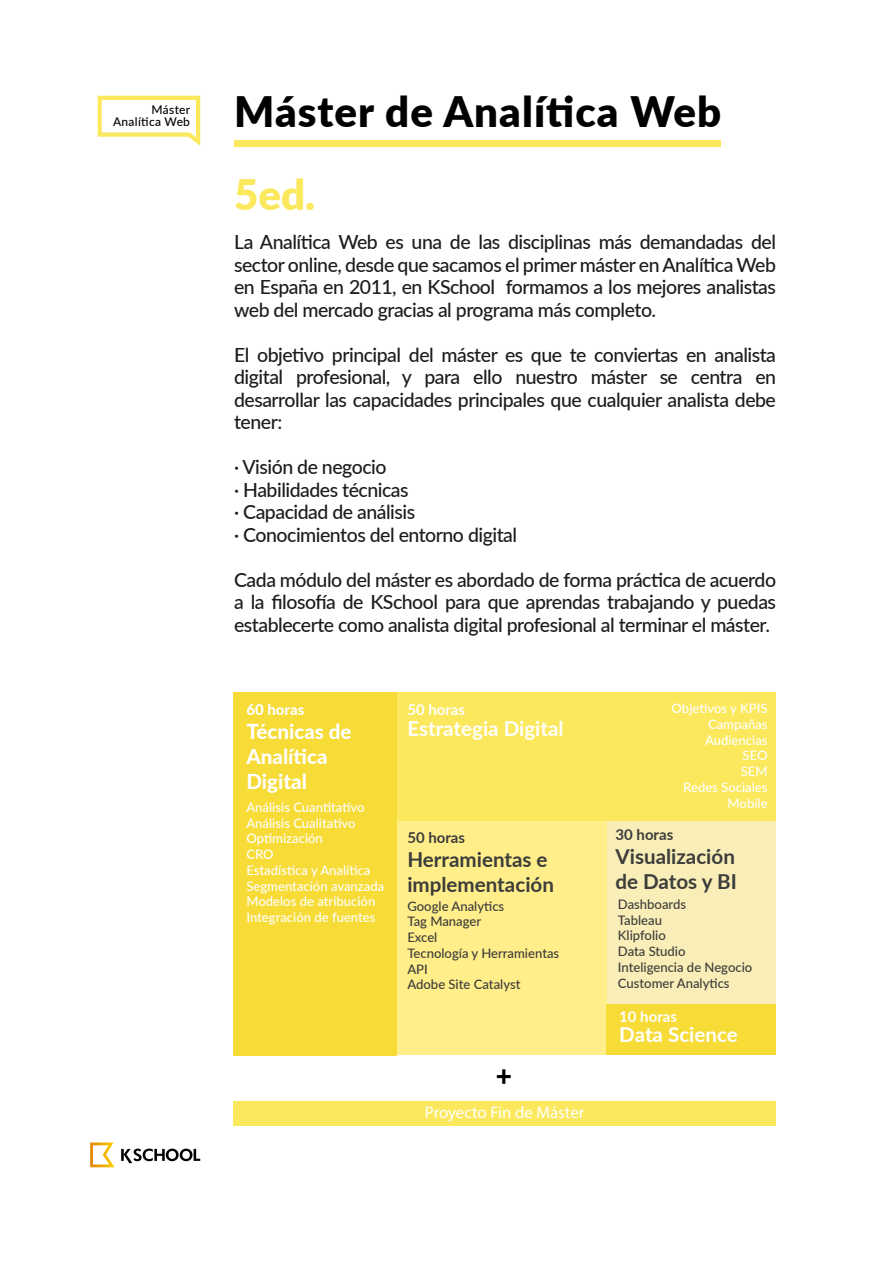
<style>
.page{position:relative;width:893px;height:1263px;background:#fff}
.page>*{position:absolute;margin:0;border:0;box-sizing:border-box;transform-origin:0 0}
.t1{font:900 42px "Lato";letter-spacing:.025em;color:#000}
.t2{font:900 42px "Lato";color:#fbe85d}
.t3{font:800 28.05px "Lato";color:#000}
.t4{font:700 20.55px/24.8px "Lato";color:#3c3c3b}
.t5{font:700 20.55px "Lato";color:#fff}
.t6{font:800 20.55px/24.8px "Lato";color:#fff}
.t7{font:500 19.5px/22.5px "Lato";letter-spacing:-.025em;color:#1d1d1b;text-align:justify}
.t8{font:16.8px "Myriad Pro";color:#fff}
.t9{font:700 15px "Lato";color:#fff}
.t10{font:700 15px "Lato";color:#3c3c3b}
.t11{font:800 15px "Lato";color:#fff}
.t12{font:500 13.05px/15.8px "Lato";color:#fff}
.t13{font:500 13.05px/15.8px "Lato";color:#3c3c3b}
.t14{font:500 12px/12px "Lato";letter-spacing:.025em;color:#000;text-align:right}
</style>
<div class="page">
<div style="left:233px;top:692px;width:164px;height:363px;background:#f7db37"></div>
<div style="left:397px;top:692px;width:379px;height:129px;background:#fbe85d"></div>
<div style="left:607px;top:821px;width:169px;height:184px;background:#f9eeb7"></div>
<div style="left:397px;top:821px;width:210px;height:234px;background:#ffee8a"></div>
<div style="left:607px;top:1005px;width:169px;height:50px;background:#f7db37"></div>
<div style="left:233px;top:1101px;width:543px;height:25px;background:#fbe85d"></div>
<svg style="left:98px;top:96px;width:102px;height:50px"></svg>
<svg style="left:90px;top:1142px;width:25px;height:25px"></svg>
<svg style="left:121px;top:1148px;width:79px;height:15px"></svg>
<div style="left:234px;top:141px;width:487px;height:6px;background:#fbe85d"></div>
<p class="t14" style="left:113px;top:103px;width:79px">Máster<br>Analítica Web</p>
<h1 class="t1" style="left:234px;top:80px;width:489px">Máster de Analítica Web</h1>
<h1 class="t2" style="left:234px;top:163px;width:83px">5ed.</h1>
<p class="t7" style="left:234px;top:230px;width:543px">La Analítica Web es una de las disciplinas más demandadas del sector online, desde que sacamos el primer máster en Analítica Web en España en 2011, en KSchool formamos a los mejores analistas web del mercado gracias al programa más completo.</p>
<p class="t7" style="left:234px;top:343px;width:543px">El objetivo principal del máster es que te conviertas en analista digital profesional, y para ello nuestro máster se centra en desarrollar las capacidades principales que cualquier analista debe tener:</p>
<p class="t7" style="left:234px;top:455px;width:285px;text-align:left">· Visión de negocio<br>· Habilidades técnicas<br>· Capacidad de análisis<br>· Conocimientos del entorno digital</p>
<p class="t7" style="left:234px;top:568px;width:543px">Cada módulo del máster es abordado de forma práctica de acuerdo a la filosofía de KSchool para que aprendas trabajando y puedas establecerte como analista digital profesional al terminar el máster.</p>
<p class="t11" style="left:246px;top:698px;width:59px">60 horas</p>
<p class="t6" style="left:246px;top:719px;width:107px">Técnicas de<br>Analítica<br>Digital</p>
<p class="t12" style="left:246px;top:799px;width:139px">Análisis Cuantitativo<br>Análisis Cualitativo<br>Optimización<br>CRO<br>Estadística y Analítica<br>Segmentación avanzada<br>Modelos de atribución<br>Integración de fuentes</p>
<p class="t9" style="left:407px;top:698px;width:59px">50 horas</p>
<p class="t5" style="left:407px;top:713px;width:158px">Estrategia Digital</p>
<p class="t10" style="left:407px;top:826px;width:59px">50 horas</p>
<p class="t4" style="left:407px;top:846px;width:148px">Herramientas e implementación</p>
<p class="t12" style="left:672px;top:700px;width:98px;text-align:right">Objetivos y KPIS<br>Campañas<br>Audiencias<br>SEO<br>SEM<br>Redes Sociales<br>Mobile</p>
<p class="t10" style="left:616px;top:823px;width:59px">30 horas</p>
<p class="t4" style="left:616px;top:844px;width:123px">Visualización de Datos y BI</p>
<p class="t13" style="left:407px;top:897px;width:153px">Google Analytics<br>Tag Manager<br>Excel<br>Tecnología y Herramientas<br>API<br>Adobe Site Catalyst</p>
<p class="t13" style="left:618px;top:896px;width:136px">Dashboards<br>Tableau<br>Klipfolio<br>Data Studio<br>Inteligencia de Negocio<br>Customer Analytics</p>
<h2 class="t3" style="left:496px;top:1054px;width:18px">+</h2>
<p class="t8" style="left:425px;top:1102px;width:161px">Proyecto Fin de Máster</p>
<p class="t9" style="left:619px;top:1005px;width:59px">10 horas</p>
<p class="t5" style="left:619px;top:1019px;width:120px">Data Science</p>
</div>
